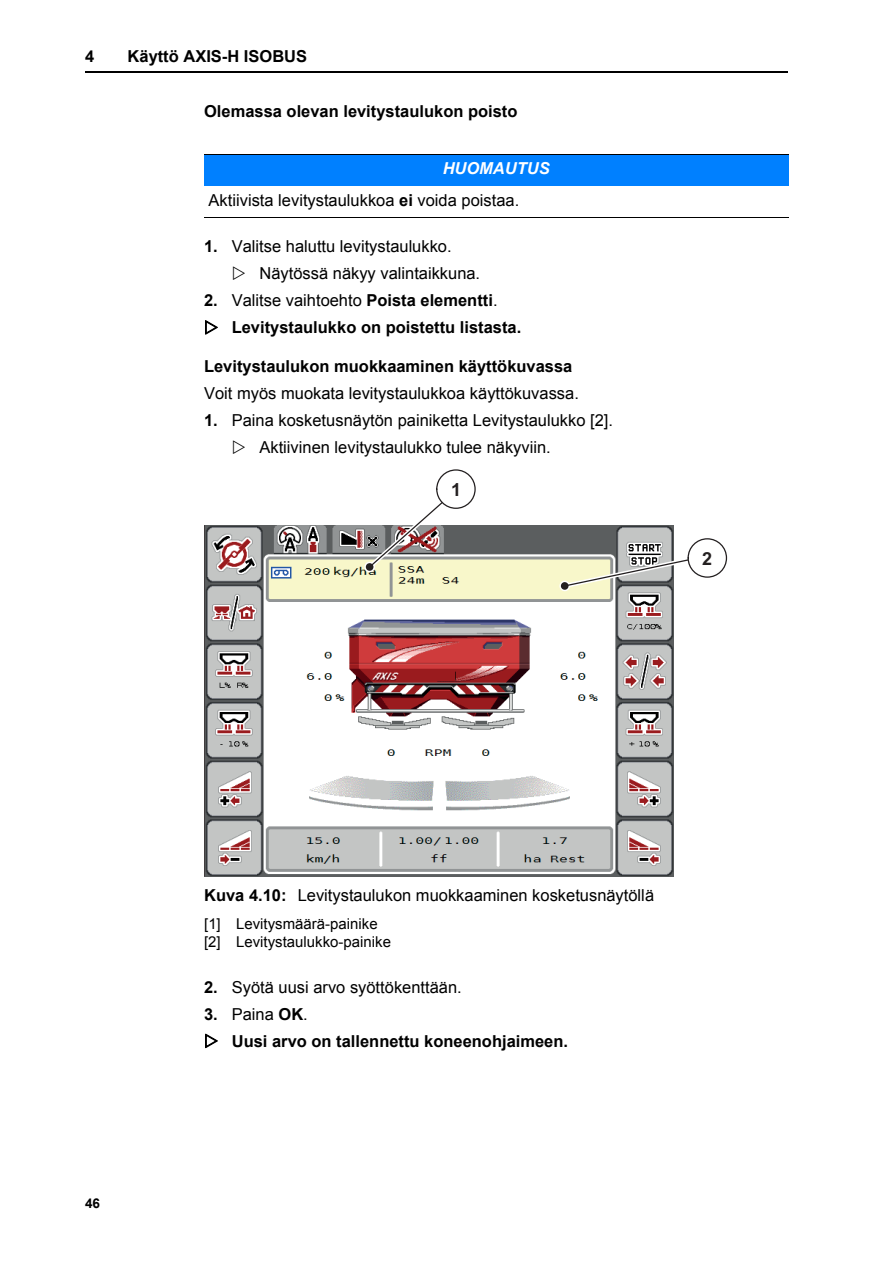
<style>
.page{position:relative;width:893px;height:1263px;background:#fff}
.page>*{position:absolute;margin:0;border:0;box-sizing:border-box;transform-origin:0 0}
.t1{font:700 18px "Arial";color:#231f20}
.t2{font:16.5px/27px "Arial";color:#000}
.t3{font:700 16.5px/27px "Arial";color:#000}
.t4{font:15px/18px "Arial";color:#000}
.t5{font:700 13.5px "Arial";color:#000}
.s1{font-weight:700;font-style:italic;color:#fff}
.s2{font-weight:700}
.s3{font-weight:400}
</style>
<div class="page">
<hr style="left:85px;top:72px;width:702px;height:1px;background:#000">
<div style="left:204px;top:154px;width:584px;height:32px;background:#0080ff"></div>
<hr style="left:204px;top:154px;width:584px;height:1px;background:#000">
<hr style="left:204px;top:217px;width:584px;height:1px;background:#000">
<img style="left:205px;top:526px;width:468px;height:351px">
<div style="left:418px;top:671px;width:37px;height:10px;background:#9a1b1e"></div>
<svg style="left:363px;top:496px;width:87px;height:77px"></svg>
<div style="left:437px;top:470px;width:38px;height:38px;background:#fff;border-radius:50%"></div>
<div style="left:436px;top:469px;width:39px;height:40px;border:1px solid #231f20;border-radius:50%"></div>
<svg style="left:559px;top:550px;width:153px;height:42px"></svg>
<svg style="left:560px;top:582px;width:9px;height:8px"></svg>
<div style="left:688px;top:539px;width:38px;height:38px;background:#fff;border-radius:50%"></div>
<div style="left:687px;top:538px;width:40px;height:40px;border:1px solid #231f20;border-radius:50%"></div>
<p class="t3" style="left:85px;top:43px;width:11px">4</p>
<p class="t3" style="left:128px;top:43px;width:181px">Käyttö AXIS-H ISOBUS</p>
<p class="t3" style="left:204px;top:98px;width:315px">Olemassa olevan levitystaulukon poisto</p>
<p class="t2" style="left:209px;top:153px;width:342px;line-height:31.5px;text-indent:234px"><span class="s1">HUOMAUTUS<br></span>Aktiivista levitystaulukkoa <span class="s2">ei</span> voida poistaa.</p>
<p class="t2" style="left:259px;top:233px;width:222px;text-indent:-55px"><span class="s2">1.</span> Valitse haluttu levitystaulukko.<br>Näytössä näkyy valintaikkuna.</p>
<p class="t3" style="left:232px;top:287px;width:291px;text-indent:-28px">2. <span class="s3">Valitse vaihtoehto</span> Poista elementti<span class="s3">.<br></span>Levitystaulukko on poistettu listasta.</p>
<p class="t3" style="left:204px;top:353px;width:370px">Levitystaulukon muokkaaminen käyttökuvassa</p>
<p class="t2" style="left:204px;top:380px;width:376px">Voit myös muokata levitystaulukkoa käyttökuvassa.</p>
<p class="t2" style="left:204px;top:407px;width:410px;text-align:center"><span class="s2">1.</span> Paina kosketusnäytön painiketta Levitystaulukko [2].<br>Aktiivinen levitystaulukko tulee näkyviin.</p>
<p class="t1" style="left:451px;top:479px;width:12px">1</p>
<p class="t1" style="left:702px;top:548px;width:12px">2</p>
<p class="t5" style="left:85px;top:1196px;width:16px">46</p>
<p class="t2" style="left:204px;top:882px;width:451px"><span class="s2">Kuva 4.10:</span> Levitystaulukon muokkaaminen kosketusnäytöllä</p>
<p class="t4" style="left:204px;top:915px;width:188px">[1] Levitysmäärä-painike [2] Levitystaulukko-painike</p>
<p class="t2" style="left:204px;top:974px;width:259px"><span class="s2">2.</span> Syötä uusi arvo syöttökenttään.</p>
<p class="t3" style="left:232px;top:1001px;width:338px;text-indent:-28px">3. <span class="s3">Paina</span> OK<span class="s3">.<br></span>Uusi arvo on tallennettu koneenohjaimeen.</p>
</div>
